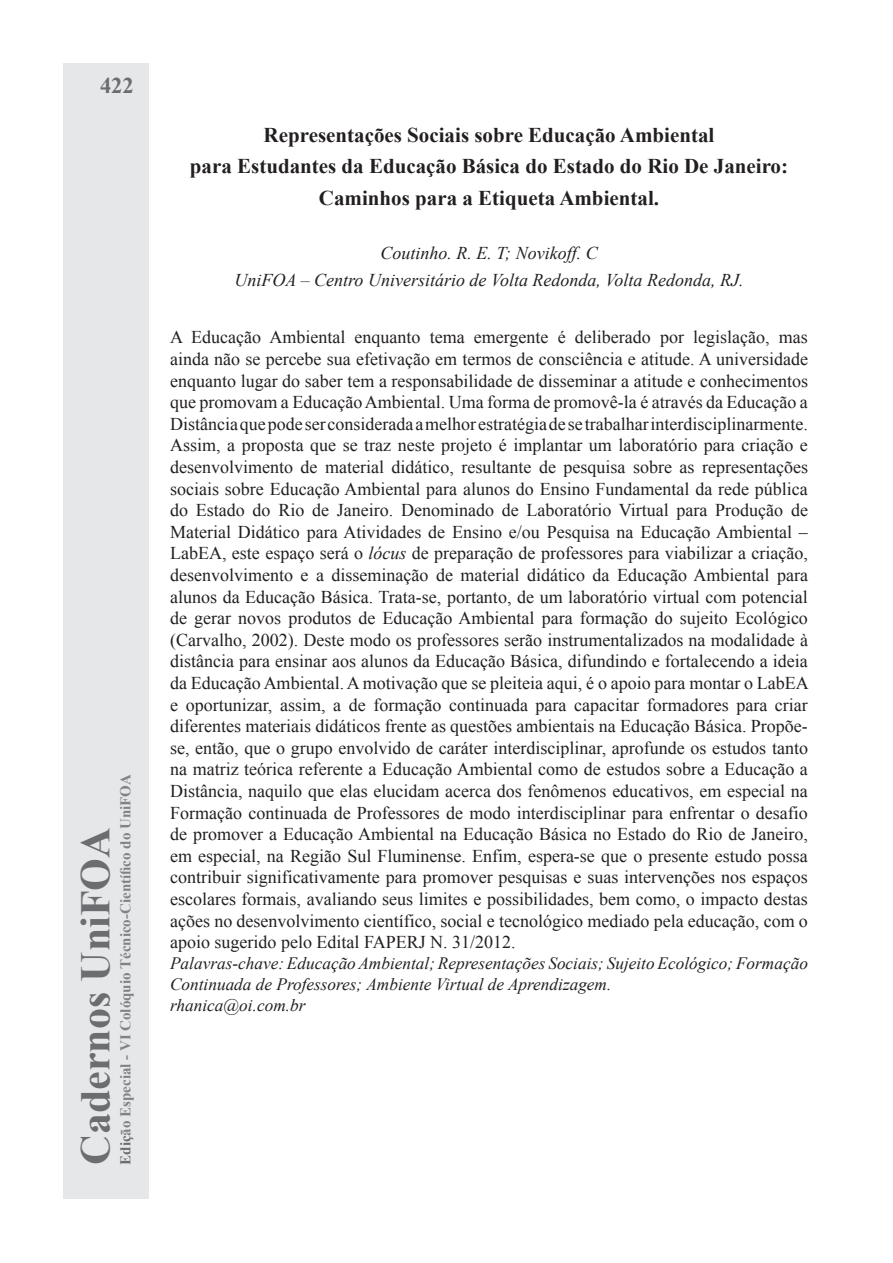
<style>
.page{position:relative;width:893px;height:1263px;background:#fff}
.page>*{position:absolute;margin:0;border:0;box-sizing:border-box;transform-origin:0 0}
.t1{font:700 42px "Times New Roman";color:#6c6d70}
.t2{font:700 22.5px "Times New Roman";color:#6c6d70}
.t3{font:700 21px/31.5px "Times New Roman";color:#231f20;text-align:center}
.t4{font:18px/21.6px "Times New Roman";color:#231f20;text-align:justify}
.t5{font:italic 18px/27px "Times New Roman";color:#231f20;text-align:center}
.t6{font:italic 17.25px/21.1px "Times New Roman";color:#231f20}
.t7{font:700 15px "Times New Roman";color:#808285}
.s1{color:#6c6d70}
.s2{font-style:italic}
</style>
<div class="page">
<div style="left:64px;top:64px;width:85px;height:1135px;background:#e6e7e9"></div>
<p class="t2" style="left:100px;top:70px;width:35px">422</p>
<h1 class="t1" style="left:66px;top:1165px;width:339px;rotate:-90deg">Cadernos UniFOA</h1>
<p class="t7" style="left:115px;top:1165px;width:392px;rotate:-90deg"><span class="s1">Ediç</span>ão Especial - VI Colóquio Técnico-Científico do UniFOA</p>
<p class="t3" style="left:190px;top:118px;width:600px">Representações Sociais sobre Educação Ambiental<br>para Estudantes da Educação Básica do Estado do Rio De Janeiro:<br>Caminhos para a Etiqueta Ambiental.</p>
<p class="t5" style="left:235px;top:239px;width:510px">Coutinho. R. E. T; Novikoff. C<br>UniFOA – Centro Universitário de Volta Redonda, Volta Redonda, RJ.</p>
<p class="t4" style="left:170px;top:326px;width:640px">A Educação Ambiental enquanto tema emergente é deliberado por legislação, mas ainda não se percebe sua efetivação em termos de consciência e atitude. A universidade enquanto lugar do saber tem a responsabilidade de disseminar a atitude e conhecimentos que promovam a Educação Ambiental. Uma forma de promovê-la é através da Educação a Distância que pode ser considerada a melhor estratégia de se trabalhar interdisciplinarmente.<br>Assim, a proposta que se traz neste projeto é implantar um laboratório para criação e desenvolvimento de material didático, resultante de pesquisa sobre as representações sociais sobre Educação Ambiental para alunos do Ensino Fundamental da rede pública do Estado do Rio de Janeiro. Denominado de Laboratório Virtual para Produção de Material Didático para Atividades de Ensino e/ou Pesquisa na Educação Ambiental – LabEA, este espaço será o <span class="s2">lócus</span> de preparação de professores para viabilizar a criação, desenvolvimento e a disseminação de material didático da Educação Ambiental para alunos da Educação Básica. Trata-se, portanto, de um laboratório virtual com potencial de gerar novos produtos de Educação Ambiental para formação do sujeito Ecológico (Carvalho, 2002). Deste modo os professores serão instrumentalizados na modalidade à distância para ensinar aos alunos da Educação Básica, difundindo e fortalecendo a ideia da Educação Ambiental. A motivação que se pleiteia aqui, é o apoio para montar o LabEA e oportunizar, assim, a de formação continuada para capacitar formadores para criar diferentes materiais didáticos frente as questões ambientais na Educação Básica. Propõe&shy;se, então, que o grupo envolvido de caráter interdisciplinar, aprofunde os estudos tanto na matriz teórica referente a Educação Ambiental como de estudos sobre a Educação a Distância, naquilo que elas elucidam acerca dos fenômenos educativos, em especial na Formação continuada de Professores de modo interdisciplinar para enfrentar o desafio de promover a Educação Ambiental na Educação Básica no Estado do Rio de Janeiro, em especial, na Região Sul Fluminense. Enfim, espera-se que o presente estudo possa contribuir significativamente para promover pesquisas e suas intervenções nos espaços escolares formais, avaliando seus limites e possibilidades, bem como, o impacto destas ações no desenvolvimento científico, social e tecnológico mediado pela educação, com o apoio sugerido pelo Edital FAPERJ N. 31/2012.</p>
<p class="t6" style="left:170px;top:952px;width:639px">Palavras-chave: Educação Ambiental; Representações Sociais; Sujeito Ecológico; Formação<br>Continuada de Professores; Ambiente Virtual de Aprendizagem.<br>rhanica@oi.com.br</p>
</div>
